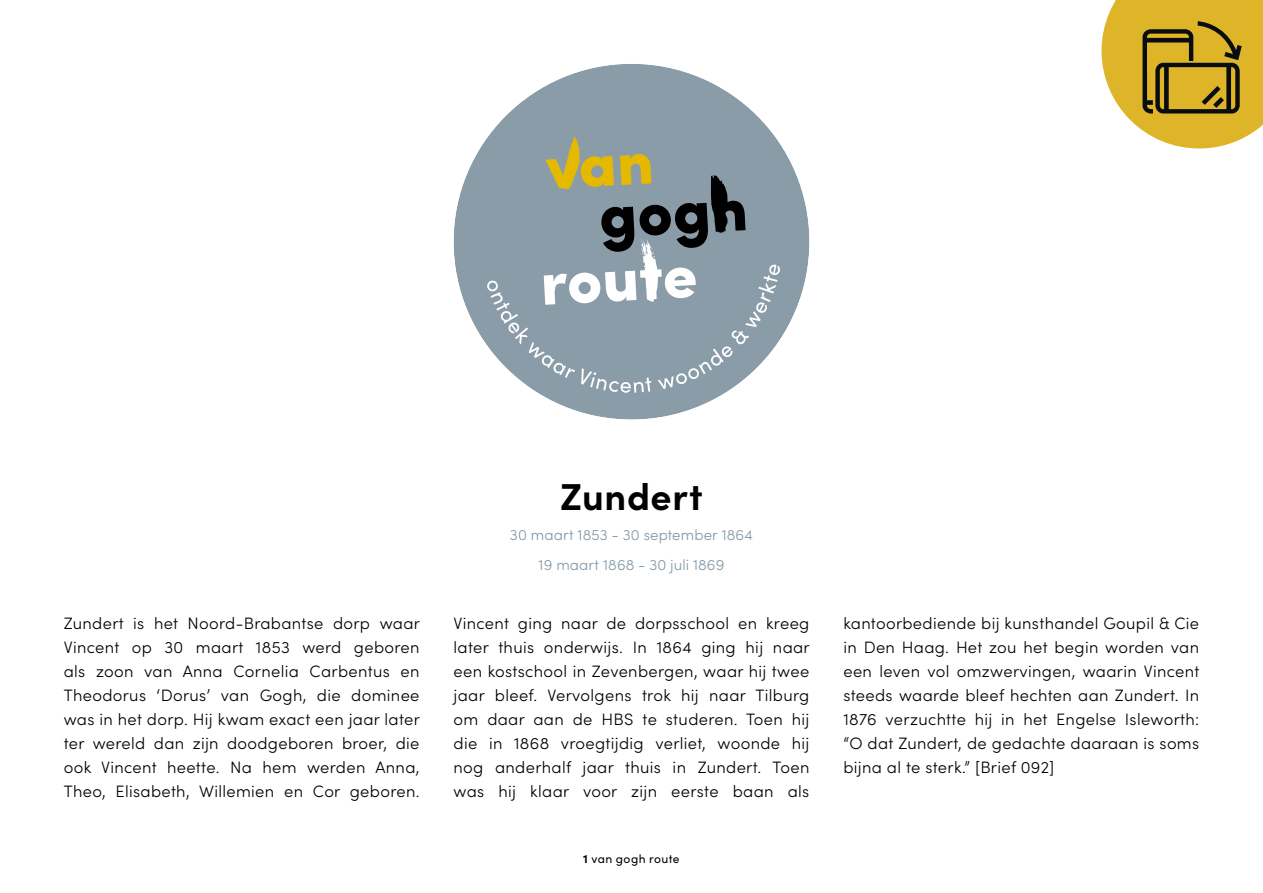
<style>
.page{position:relative;width:1263px;height:893px;background:#fff}
.page>*{position:absolute;margin:0;border:0;box-sizing:border-box;transform-origin:0 0}
.t1{font:700 37.5px "Sofia Pro";letter-spacing:.015em;color:#000}
.t2{font:300 16.5px/24px "Sofia Pro";letter-spacing:.02em;color:#000;text-align:justify}
.t3{font:300 15px/30px "Sofia Pro";letter-spacing:.005em;color:#8298a7;text-align:center}
.t4{font:12px "Sofia Pro";letter-spacing:.035em;color:#000}
.s1{font-weight:700}
</style>
<div class="page">
<svg style="left:1101px;top:0;width:162px;height:149px;background:#c7a942"></svg>
<svg style="left:454px;top:64px;width:355px;height:356px;fill:#8b9ca9"></svg>
<svg style="left:486px;top:134px;width:294px;height:259px;background:#919ea3"></svg>
<h1 class="t1" style="left:560px;top:468px;width:144px">Zundert</h1>
<p class="t3" style="left:510px;top:519px;width:245px">30 maart 1853 - 30 september 1864<br>19 maart 1868 - 30 juli 1869</p>
<p class="t2" style="left:64px;top:610px;width:358px">Zundert is het Noord-Brabantse dorp waar Vincent op 30 maart 1853 werd geboren als zoon van Anna Cornelia Carbentus en Theodorus ‘Dorus’ van Gogh, die dominee was in het dorp. Hij kwam exact een jaar later ter wereld dan zijn doodgeboren broer, die ook Vincent heette. Na hem werden Anna, Theo, Elisabeth, Willemien en Cor geboren.</p>
<p class="t2" style="left:454px;top:610px;width:358px">Vincent ging naar de dorpsschool en kreeg later thuis onderwijs. In 1864 ging hij naar een kostschool in Zevenbergen, waar hij twee jaar bleef. Vervolgens trok hij naar Tilburg om daar aan de HBS te studeren. Toen hij die in 1868 vroegtijdig verliet, woonde hij nog anderhalf jaar thuis in Zundert. Toen was hij klaar voor zijn eerste baan als</p>
<p class="t2" style="left:843px;top:610px;width:357px">kantoorbediende bij kunsthandel Goupil &amp; Cie in Den Haag. Het zou het begin worden van een leven vol omzwervingen, waarin Vincent steeds waarde bleef hechten aan Zundert. In 1876 verzuchtte hij in het Engelse Isleworth: “O dat Zundert, de gedachte daaraan is soms bijna al te sterk.” [Brief 092]</p>
<p class="t4" style="left:583px;top:850px;width:98px"><span class="s1">1</span> van gogh route</p>
</div>
